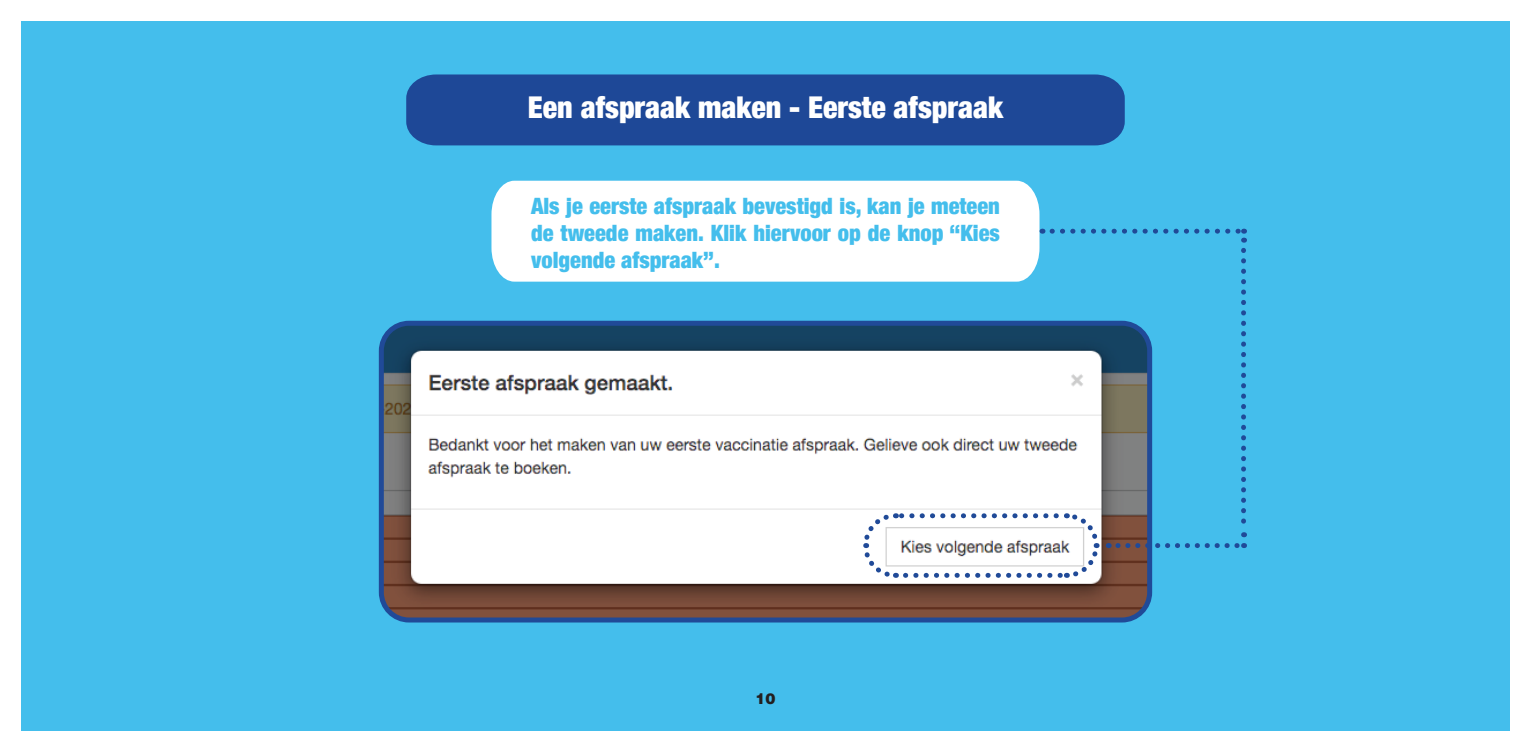
<style>
.page{position:relative;width:1531px;height:752px;background:#fff}
.page>*{position:absolute;margin:0;border:0;box-sizing:border-box;transform-origin:0 0}
.t1{font:900 condensed 30px "Helvetica Neue";color:#fff}
.t2{font:900 condensed 22.5px/27px "Helvetica Neue";color:#44beec;text-align:justify}
.t3{font:900 15px "Helvetica";color:#231f20}
</style>
<div class="page">
<div style="left:21px;top:21px;width:1488px;height:709px;background:#44beec"></div>
<div style="left:406px;top:74px;width:719px;height:71px;background:#1e4897"></div>
<div style="left:491px;top:181px;width:548px;height:100px;background:#fff"></div>
<img style="left:385px;top:326px;width:761px;height:290px">
<div style="left:379px;top:320px;width:773px;height:302px;border:5px solid #204a98;border-radius:28px"></div>
<svg style="left:860px;top:510px;width:241px;height:70px;background:#e6e9ee"></svg>
<svg style="left:1052px;top:228px;width:192px;height:14px"></svg>
<svg style="left:1118px;top:250px;width:128px;height:297px"></svg>
<p class="t1" style="left:528px;top:82px;width:477px">Een afspraak maken - Eerste afspraak</p>
<p class="t2" style="left:531px;top:191px;width:470px">Als je eerste afspraak bevestigd is, kan je meteen de tweede maken. Klik hiervoor op de knop “Kies volgende afspraak”.</p>
<p class="t3" style="left:755px;top:688px;width:22px">10</p>
</div>
